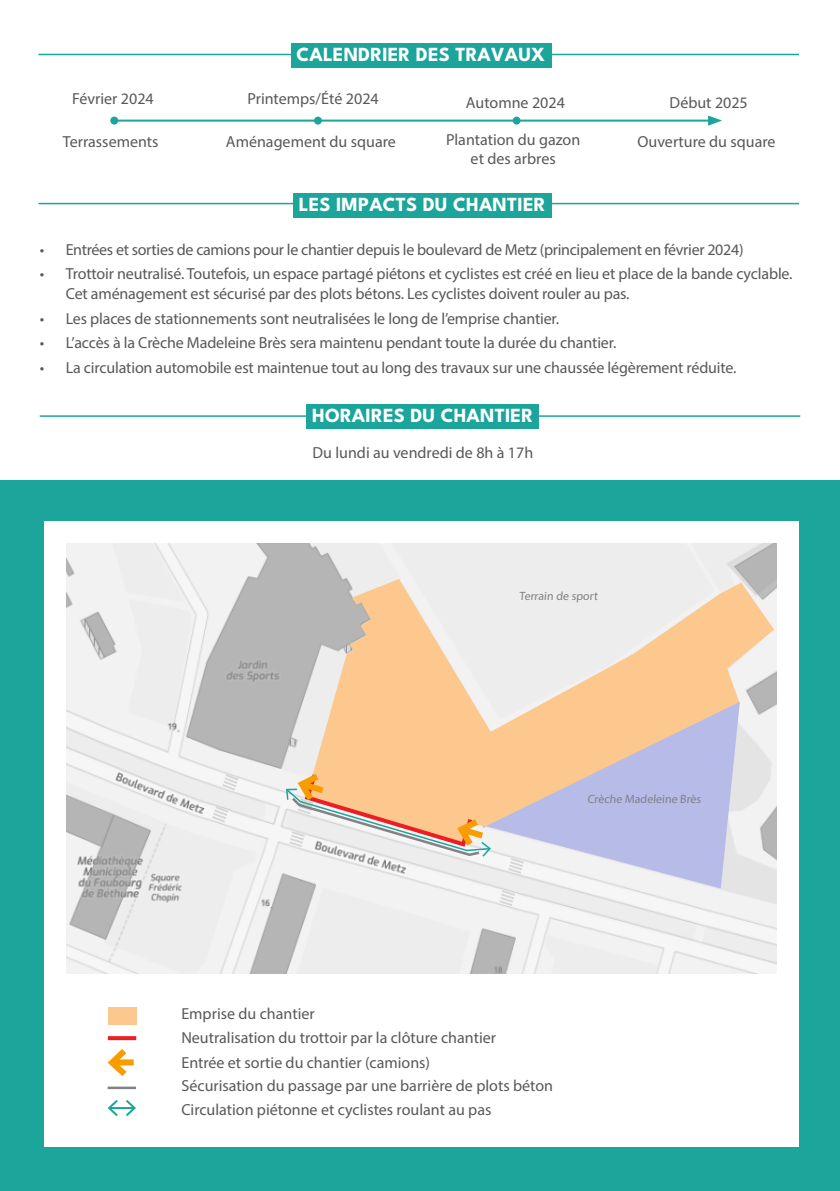
<style>
.page{position:relative;width:840px;height:1191px;background:#fff}
.page>*{position:absolute;margin:0;border:0;box-sizing:border-box;transform-origin:0 0}
.grand_titre{font:100 20px "League Spartan";letter-spacing:.005em;color:#fff}
.legende{font:16px/19.2px "Myriad Pro";letter-spacing:-.01em;color:#57585a}
.t1{font:12px "Myriad Pro";color:#808285}
</style>
<div class="page">
<div style="left:0;top:480px;width:839px;height:711px;background:#1ca59b"></div>
<div style="left:44px;top:521px;width:754px;height:625px;background:#fff"></div>
<img style="left:66px;top:543px;width:710px;height:430px">
<svg style="left:222px;top:774px;width:16px;height:16px"></svg>
<svg style="left:212px;top:806px;width:16px;height:16px"></svg>
<svg style="left:499px;top:890px;width:15px;height:16px"></svg>
<svg style="left:312px;top:579px;width:461px;height:247px;background:#f0d8be"></svg>
<svg style="left:284px;top:768px;width:201px;height:90px"></svg>
<svg style="left:485px;top:702px;width:254px;height:186px;background:#d8c9cc"></svg>
<svg style="left:108px;top:1036px;width:28px;height:4px"></svg>
<svg style="left:107px;top:1049px;width:26px;height:27px"></svg>
<svg style="left:107px;top:1100px;width:29px;height:17px"></svg>
<hr style="left:108px;top:1086px;width:28px;height:3px;background:#808285">
<div style="left:108px;top:1007px;width:28px;height:17px;background:#fcc88e"></div>
<hr style="left:40px;top:415px;width:759px;height:2px;background:#1ca59b">
<div style="left:306px;top:405px;width:232px;height:24px;background:#1ca59b"></div>
<hr style="left:38px;top:203px;width:760px;height:1px;background:#1ca59b">
<div style="left:293px;top:193px;width:258px;height:25px;background:#1ca59b"></div>
<svg style="left:512px;top:117px;width:8px;height:8px"></svg>
<div style="left:314px;top:117px;width:8px;height:8px;background:#1ca59b;border-radius:50%"></div>
<hr style="left:114px;top:120px;width:596px;height:2px;background:#1ca59b">
<div style="left:110px;top:117px;width:8px;height:8px;background:#1ca59b;border-radius:50%"></div>
<svg style="left:707px;top:115px;width:14px;height:11px"></svg>
<hr style="left:38px;top:54px;width:760px;height:1px;background:#1ca59b">
<div style="left:290px;top:43px;width:261px;height:24px;background:#1ca59b"></div>
<p class="grand_titre" style="left:296px;top:40px;width:250px">CALENDRIER DES TRAVAUX</p>
<p class="legende" style="left:72px;top:89px;width:83px">Février 2024</p>
<p class="legende" style="left:247px;top:89px;width:133px">Printemps/Été 2024</p>
<p class="legende" style="left:226px;top:132px;width:171px">Aménagement du square</p>
<p class="legende" style="left:446px;top:130px;width:136px">Plantation du gazon</p>
<p class="legende" style="left:470px;top:149px;width:87px">et des arbres</p>
<p class="legende" style="left:465px;top:93px;width:100px">Automne 2024</p>
<p class="legende" style="left:63px;top:132px;width:97px">Terrassements</p>
<p class="grand_titre" style="left:298px;top:190px;width:248px">LES IMPACTS DU CHANTIER</p>
<p class="legende" style="left:669px;top:93px;width:80px">Début 2025</p>
<p class="legende" style="left:637px;top:132px;width:139px">Ouverture du square</p>
<p class="legende" style="left:40px;top:239px;width:705px">• Entrées et sorties de camions pour le chantier depuis le boulevard de Metz (principalement en février 2024)</p>
<p class="legende" style="left:66px;top:264px;width:728px;text-indent:-26px">• Trottoir neutralisé. Toutefois, un espace partagé piétons et cyclistes est créé en lieu et place de la bande cyclable.<br>Cet aménagement est sécurisé par des plots bétons. Les cyclistes doivent rouler au pas.</p>
<p class="legende" style="left:40px;top:308px;width:520px">• Les places de stationnements sont neutralisées le long de l’emprise chantier.</p>
<p class="legende" style="left:40px;top:333px;width:577px">• L’accès à la Crèche Madeleine Brès sera maintenu pendant toute la durée du chantier.</p>
<p class="legende" style="left:40px;top:358px;width:698px">• La circulation automobile est maintenue tout au long des travaux sur une chaussée légèrement réduite.</p>
<p class="grand_titre" style="left:312px;top:401px;width:222px">HORAIRES DU CHANTIER</p>
<p class="legende" style="left:312px;top:443px;width:222px">Du lundi au vendredi de 8h à 17h</p>
<p class="t1" style="left:519px;top:588px;width:81px">Terrain de sport</p>
<p class="t1" style="left:587px;top:791px;width:116px">Crèche Madeleine Brès</p>
<p class="legende" style="left:181px;top:1003px;width:135px">Emprise du chantier</p>
<p class="legende" style="left:181px;top:1027px;width:316px">Neutralisation du trottoir par la clôture chantier</p>
<p class="legende" style="left:181px;top:1052px;width:250px">Entrée et sortie du chantier (camions)</p>
<p class="legende" style="left:181px;top:1075px;width:373px">Sécurisation du passage par une barrière de plots béton</p>
<p class="legende" style="left:181px;top:1099px;width:311px">Circulation piétonne et cyclistes roulant au pas</p>
</div>
